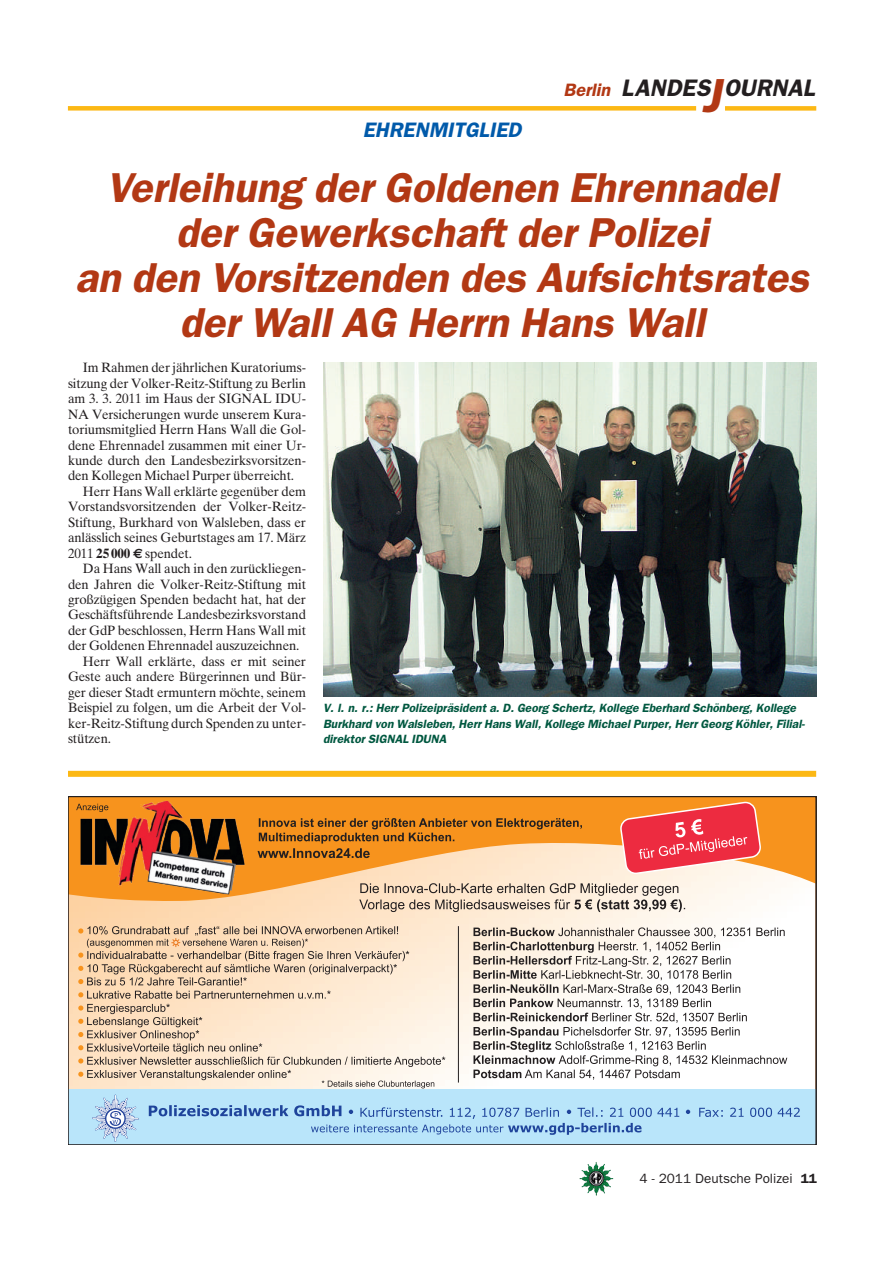
<style>
.page{position:relative;width:893px;height:1263px;background:#fff}
.page>*{position:absolute;margin:0;border:0;box-sizing:border-box;transform-origin:0 0}
.t1{font:42px/45px "Franklin Gothic Demi Oblique OV CWWPPA";color:#b23814;text-align:center}
.t2{font:24px "Franklin Gothic Demi Oblique OV CWWPPA";color:#231f20}
.t3{font:21px "Franklin Gothic Demi Oblique OV CWWPPA";color:#015aaa}
.t4{font:18px "Franklin Gothic Demi Oblique OV CWWPPA";color:#b23814}
.t5{font:13.5px "Times Ten Roman OV UVWPPA";letter-spacing:-.01em;color:#231f20}
.t6{font:13.5px "Franklin Gothic Book OV AWWPPA";color:#231f20}
.t7{font:12px/15.5px "Franklin Gothic Demi Oblique OV CWWPPA";color:#005840}
.s1{font-size:48px;color:#b23814}
.s2{font-family:"Times Ten Bold OV XVWPPA"}
.s3{font-family:"Euro Sans";font-weight:700}
.s4{font-family:"Franklin Gothic Demi OV ZVWPPA"}
</style>
<div class="page">
<img style="left:581px;top:1164px;width:32px;height:32px">
<div style="left:68px;top:106px;width:628px;height:5px;background:#fcb814"></div>
<div style="left:725px;top:106px;width:91px;height:5px;background:#fcb814"></div>
<svg style="left:71px;top:799px;width:742px;height:144px;background:#fabd76"></svg>
<div style="left:68px;top:1090px;width:748px;height:55px;background:#b9e5fa"></div>
<svg style="left:92px;top:1095px;width:47px;height:47px"></svg>
<svg style="left:618px;top:800px;width:144px;height:76px;background:#f26c63"></svg>
<div style="left:68px;top:796px;width:748px;height:349px;border:2px solid #231f20"></div>
<svg style="left:76px;top:804px;width:506px;height:54px;background:#de8c2d"></svg>
<svg style="left:149px;top:1105px;width:651px;height:30px"></svg>
<img style="left:80px;top:801px;width:165px;height:82px">
<svg style="left:78px;top:883px;width:709px;height:205px"></svg>
<div style="left:68px;top:771px;width:748px;height:6px;background:#fcb814"></div>
<img style="left:323px;top:363px;width:493px;height:334px">
<h3 class="t3" style="left:363px;top:121px;width:160px">EHRENMITGLIED</h3>
<h3 class="t4" style="left:563px;top:83px;width:48px">Berlin</h3>
<h2 class="t2" style="left:621px;top:79px;width:195px">LANDES<span class="s1">J</span> OURNAL</h2>
<h1 class="t1" style="left:75px;top:168px;width:735px">Verleihung der Goldenen Ehrennadel der Gewerkschaft der Polizei<br>an den Vorsitzenden des Aufsichtsrates der Wall AG Herrn Hans Wall</h1>
<p class="t5" style="left:83px;top:363px;width:225px">Im Rahmen der jährlichen Kuratoriums-</p>
<p class="t5" style="left:68px;top:378px;width:240px">sitzung der Volker-Reitz-Stiftung zu Berlin</p>
<p class="t5" style="left:68px;top:394px;width:240px">am 3. 3. 2011 im Haus der SIGNAL IDU-</p>
<p class="t5" style="left:68px;top:409px;width:240px">NA Versicherungen wurde unserem Kura-</p>
<p class="t5" style="left:68px;top:424px;width:240px">toriumsmitglied Herrn Hans Wall die Gol-</p>
<p class="t5" style="left:68px;top:440px;width:240px">dene Ehrennadel zusammen mit einer Ur-</p>
<p class="t5" style="left:68px;top:455px;width:240px">kunde durch den Landesbezirksvorsitzen-</p>
<p class="t5" style="left:68px;top:471px;width:228px">den Kollegen Michael Purper überreicht.</p>
<p class="t5" style="left:83px;top:486px;width:225px">Herr Hans Wall erklärte gegenüber dem</p>
<p class="t5" style="left:68px;top:502px;width:240px">Vorstandsvorsitzenden der Volker-Reitz-</p>
<p class="t5" style="left:68px;top:517px;width:239px">Stiftung, Burkhard von Walsleben, dass er</p>
<p class="t5" style="left:68px;top:533px;width:240px">anlässlich seines Geburtstages am 17. März</p>
<p class="t5" style="left:68px;top:548px;width:125px">2011 <span class="s2">25 000</span> <span class="s3">€</span> spendet.</p>
<p class="t5" style="left:83px;top:563px;width:225px">Da Hans Wall auch in den zurückliegen-</p>
<p class="t5" style="left:68px;top:579px;width:240px">den Jahren die Volker-Reitz-Stiftung mit</p>
<p class="t5" style="left:68px;top:594px;width:239px">großzügigen Spenden bedacht hat, hat der</p>
<p class="t5" style="left:68px;top:610px;width:239px">Geschäftsführende Landesbezirksvorstand</p>
<p class="t5" style="left:68px;top:625px;width:240px">der GdP beschlossen, Herrn Hans Wall mit</p>
<p class="t5" style="left:68px;top:641px;width:233px">der Goldenen Ehrennadel auszuzeichnen.</p>
<p class="t5" style="left:83px;top:656px;width:225px">Herr Wall erklärte, dass er mit seiner</p>
<p class="t5" style="left:68px;top:672px;width:240px">Geste auch andere Bürgerinnen und Bür-</p>
<p class="t5" style="left:68px;top:687px;width:240px">ger dieser Stadt ermuntern möchte, seinem</p>
<p class="t5" style="left:68px;top:702px;width:240px">Beispiel zu folgen, um die Arbeit der Vol-</p>
<p class="t5" style="left:68px;top:718px;width:240px">ker-Reitz-Stiftung durch Spenden zu unter-</p>
<p class="t5" style="left:68px;top:733px;width:45px">stützen.</p>
<p class="t7" style="left:323px;top:701px;width:483px">V. l. n. r.: Herr Polizeipräsident a. D. Georg Schertz, Kollege Eberhard Schönberg, Kollege<br>Burkhard von Walsleben, Herr Hans Wall, Kollege Michael Purper, Herr Georg Köhler, Filial&shy;direktor SIGNAL IDUNA</p>
<p class="t6" style="left:640px;top:1173px;width:179px">4 - 2011 Deutsche Polizei <span class="s4">11</span></p>
</div>
